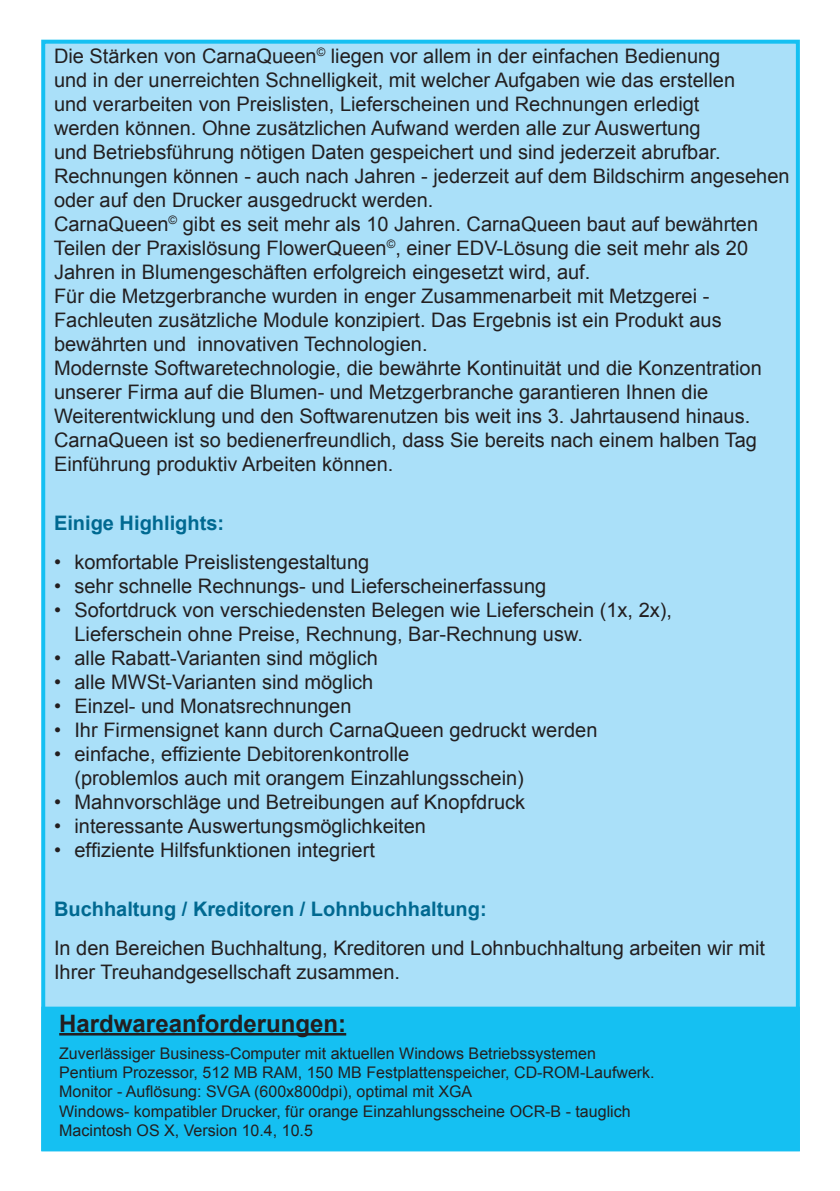
<style>
.page{position:relative;width:840px;height:1191px;background:#fff}
.page>*{position:absolute;margin:0;border:0;box-sizing:border-box;transform-origin:0 0}
.t1{font:700 24px "Arial";color:#231f20}
.t2{font:20px/24px "Arial";color:#231f20}
.t3{font:700 20px "Arial";color:#006991}
.t4{font:16px/19.2px "Arial";color:#231f20}
</style>
<div class="page">
<div style="left:41px;top:40px;width:758px;height:1111px;background:#aae0f9;border:4px solid #15c0f2"></div>
<div style="left:41px;top:1006px;width:758px;height:145px;background:#15c0f2;border:4px solid #15c0f2"></div>
<hr style="left:59px;top:1033px;width:287px;height:2px;background:#231f20">
<p class="t2" style="left:54px;top:44px;width:736px">Die Stärken von CarnaQueen<sup>©</sup> liegen vor allem in der einfachen Bedienung<br>und in der unerreichten Schnelligkeit, mit welcher Aufgaben wie das erstellen<br>und verarbeiten von Preislisten, Lieferscheinen und Rechnungen erledigt<br>werden können. Ohne zusätzlichen Aufwand werden alle zur Auswertung<br>und Betriebsführung nötigen Daten gespeichert und sind jederzeit abrufbar.<br>Rechnungen können - auch nach Jahren - jederzeit auf dem Bildschirm angesehen oder auf den Drucker ausgedruckt werden.<br>CarnaQueen<sup>©</sup> gibt es seit mehr als 10 Jahren. CarnaQueen baut auf bewährten Teilen der Praxislösung FlowerQueen<sup>©</sup>, einer EDV-Lösung die seit mehr als 20<br>Jahren in Blumengeschäften erfolgreich eingesetzt wird, auf.<br>Für die Metzgerbranche wurden in enger Zusammenarbeit mit Metzgerei - Fachleuten zusätzliche Module konzipiert. Das Ergebnis ist ein Produkt aus bewährten und innovativen Technologien.<br>Modernste Softwaretechnologie, die bewährte Kontinuität und die Konzentration unserer Firma auf die Blumen- und Metzgerbranche garantieren Ihnen die Weiterentwicklung und den Softwarenutzen bis weit ins 3. Jahrtausend hinaus.<br>CarnaQueen ist so bedienerfreundlich, dass Sie bereits nach einem halben Tag Einführung produktiv Arbeiten können.</p>
<p class="t3" style="left:54px;top:510px;width:172px">Einige Highlights:</p>
<p class="t2" style="left:54px;top:550px;width:316px">• komfortable Preislistengestaltung</p>
<p class="t2" style="left:54px;top:574px;width:493px">• sehr schnelle Rechnungs- und Lieferscheinerfassung</p>
<p class="t2" style="left:74px;top:598px;width:598px;text-indent:-20px">• Sofortdruck von verschiedensten Belegen wie Lieferschein (1x, 2x),<br>Lieferschein ohne Preise, Rechnung, Bar-Rechnung usw.</p>
<p class="t2" style="left:54px;top:646px;width:325px">• alle Rabatt-Varianten sind möglich</p>
<p class="t2" style="left:54px;top:670px;width:320px">• alle MWSt-Varianten sind möglich</p>
<p class="t2" style="left:54px;top:694px;width:299px">• Einzel- und Monatsrechnungen</p>
<p class="t2" style="left:54px;top:718px;width:544px">• Ihr Firmensignet kann durch CarnaQueen gedruckt werden</p>
<p class="t2" style="left:74px;top:742px;width:451px;text-indent:-20px">• einfache, effiziente Debitorenkontrolle<br>(problemlos auch mit orangem Einzahlungsschein)</p>
<p class="t2" style="left:54px;top:790px;width:472px">• Mahnvorschläge und Betreibungen auf Knopfdruck</p>
<p class="t2" style="left:54px;top:814px;width:373px">• interessante Auswertungsmöglichkeiten</p>
<p class="t2" style="left:54px;top:838px;width:322px">• effiziente Hilfsfunktionen integriert</p>
<p class="t3" style="left:54px;top:895px;width:434px">Buchhaltung / Kreditoren / Lohnbuchhaltung:</p>
<p class="t2" style="left:54px;top:935px;width:712px">In den Bereichen Buchhaltung, Kreditoren und Lohnbuchhaltung arbeiten wir mit<br>Ihrer Treuhandgesellschaft zusammen.</p>
<p class="t1" style="left:59px;top:1007px;width:288px">Hardwareanforderungen:</p>
<p class="t4" style="left:59px;top:1044px;width:596px">Zuverlässiger Business-Computer mit aktuellen Windows Betriebssystemen Pentium Prozessor, 512 MB RAM, 150 MB Festplattenspeicher, CD-ROM-Laufwerk.<br>Monitor - Auflösung: SVGA (600x800dpi), optimal mit XGA<br>Windows- kompatibler Drucker, für orange Einzahlungsscheine OCR-B - tauglich Macintosh OS X, Version 10.4, 10.5</p>
</div>
